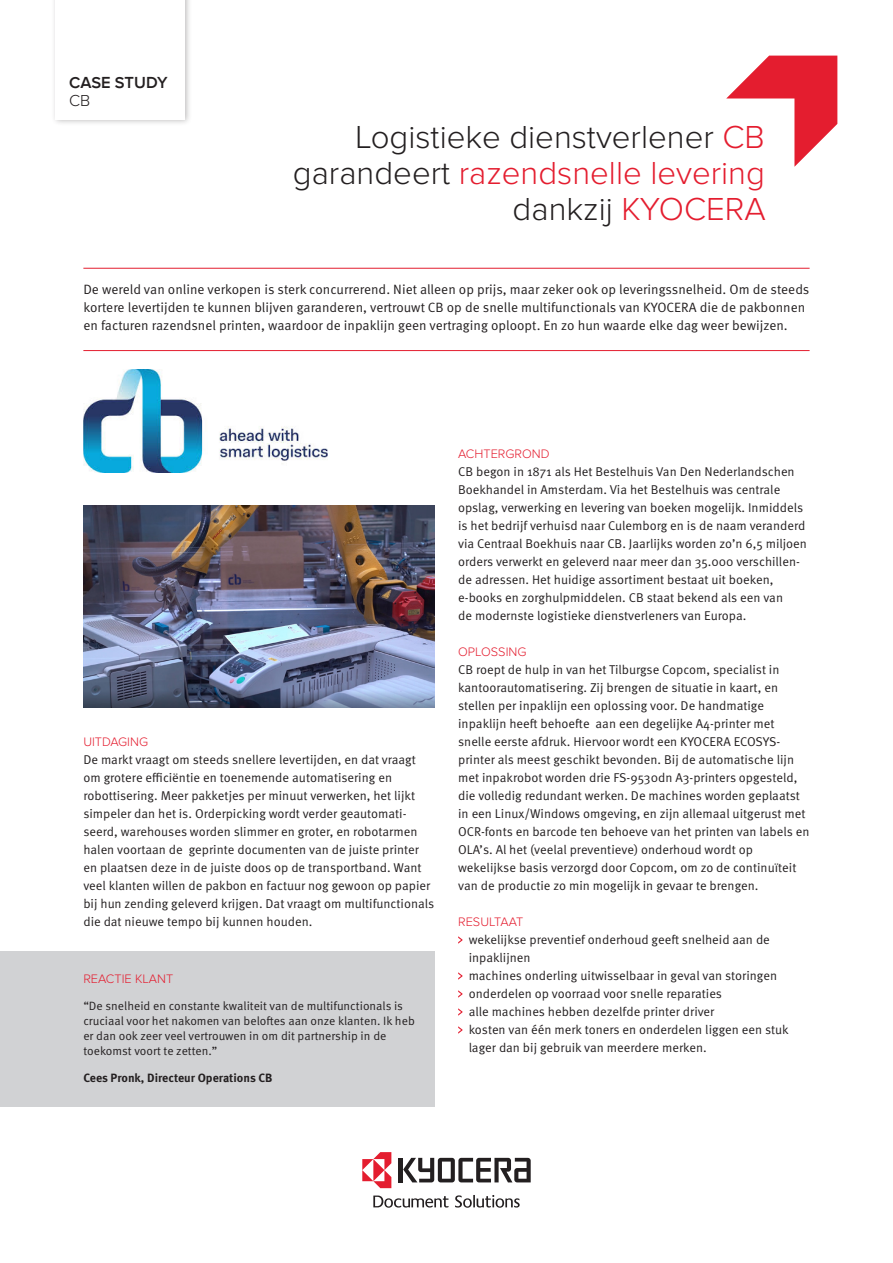
<style>
.page{position:relative;width:893px;height:1263px;background:#fff}
.page>*{position:absolute;margin:0;border:0;box-sizing:border-box;transform-origin:0 0}
.t1{font:300 33px/36px "Proxima Nova";color:#231f20;text-align:right}
.t2{font:600 16.5px "Proxima Nova";letter-spacing:-.005em;color:#231f20}
.t3{font:300 16.5px "Proxima Nova";color:#231f20}
.t4{font:13.5px/18px "Meta Pro Norm";color:#231f20}
.t5{font:12.75px/18px "Meta Pro Norm";color:#231f20}
.t6{font:300 12.75px "Proxima Nova";color:#e41d2f}
.t7{font:12px/15px "Meta Pro Norm";color:#231f20}
.t8{font:700 12px "Meta Pro";color:#231f20}
.s1{color:#e41d2f}
.s2{font-family:"Proxima Nova";font-weight:300;color:#e41d2f}
</style>
<div class="page">
<svg style="left:726px;top:56px;width:111px;height:111px"></svg>
<div style="left:51px;top:0;width:141px;height:126px;background:#231f20;opacity:.3"></div>
<div style="left:56px;top:0;width:129px;height:120px;background:#fff"></div>
<hr style="left:399px;top:1158px;width:4px;height:24px;background:#231f20">
<svg style="left:403px;top:1158px;width:128px;height:24px"></svg>
<svg style="left:455px;top:1195px;width:65px;height:13px"></svg>
<svg style="left:373px;top:1195px;width:75px;height:13px"></svg>
<svg style="left:362px;top:1152px;width:29px;height:36px"></svg>
<hr style="left:83px;top:268px;width:727px;height:1px;background:#e41d2f">
<hr style="left:83px;top:350px;width:727px;height:1px;background:#e41d2f">
<svg style="left:458px;top:936px;width:4px;height:8px"></svg>
<svg style="left:458px;top:972px;width:4px;height:8px"></svg>
<svg style="left:458px;top:990px;width:4px;height:8px"></svg>
<svg style="left:458px;top:1008px;width:4px;height:8px"></svg>
<svg style="left:458px;top:1026px;width:4px;height:8px"></svg>
<div style="left:1px;top:951px;width:434px;height:156px;background:#d1d2d4"></div>
<img style="left:83px;top:369px;width:245px;height:103px">
<img style="left:83px;top:506px;width:352px;height:202px">
<p class="t2" style="left:69px;top:73px;width:100px">CASE STUDY</p>
<p class="t3" style="left:69px;top:91px;width:23px">CB</p>
<p class="t1" style="left:293px;top:120px;width:474px">Logistieke dienstverlener <span class="s1">CB </span>garandeert <span class="s1">razendsnelle levering </span>dankzij <span class="s1">KYOCERA</span></p>
<p class="t4" style="left:83px;top:280px;width:728px">De wereld van online verkopen is sterk concurrerend. Niet alleen op prijs, maar zeker ook op leveringssnelheid. Om de steeds kortere levertijden te kunnen blijven garanderen, vertrouwt CB op de snelle multifunctionals van KYOCERA die de pakbonnen en facturen razendsnel printen, waardoor de inpaklijn geen vertraging oploopt. En zo hun waarde elke dag weer bewijzen.</p>
<p class="t5" style="left:83px;top:731px;width:352px"><span class="s2">UITDAGING<br></span>De markt vraagt om steeds snellere levertijden, en dat vraagt om grotere efficiëntie en toenemende automatisering en robottisering. Meer pakketjes per minuut verwerken, het lijkt simpeler dan het is. Orderpicking wordt verder geautomati&shy;seerd, warehouses worden slimmer en groter, en robotarmen halen voortaan de geprinte documenten van de juiste printer en plaatsen deze in de juiste doos op de transportband. Want veel klanten willen de pakbon en factuur nog gewoon op papier bij hun zending geleverd krijgen. Dat vraagt om multifunctionals die dat nieuwe tempo bij kunnen houden.</p>
<p class="t6" style="left:83px;top:971px;width:91px">REACTIE KLANT</p>
<p class="t7" style="left:83px;top:997px;width:333px">“De snelheid en constante kwaliteit van de multifunctionals is cruciaal voor het nakomen van beloftes aan onze klanten. Ik heb er dan ook zeer veel vertrouwen in om dit partnership in de toekomst voort te zetten.”</p>
<p class="t8" style="left:83px;top:1068px;width:191px">Cees Pronk, Directeur Operations CB</p>
<p class="t5" style="left:458px;top:443px;width:350px"><span class="s2">ACHTERGROND<br></span>CB begon in 1871 als Het Bestelhuis Van Den Nederlandschen Boekhandel in Amsterdam. Via het Bestelhuis was centrale opslag, verwerking en levering van boeken mogelijk. Inmiddels is het bedrijf verhuisd naar Culemborg en is de naam veranderd via Centraal Boekhuis naar CB. Jaarlijks worden zo’n 6,5 miljoen orders verwerkt en geleverd naar meer dan 35.000 verschillen&shy;de adressen. Het huidige assortiment bestaat uit boeken, e-books en zorghulpmiddelen. CB staat bekend als een van</p>
<p class="t5" style="left:458px;top:605px;width:290px">de modernste logistieke dienstverleners van Europa.</p>
<p class="t5" style="left:458px;top:641px;width:353px"><span class="s2">OPLOSSING<br></span>CB roept de hulp in van het Tilburgse Copcom, specialist in kantoorautomatisering. Zij brengen de situatie in kaart, en stellen per inpaklijn een oplossing voor. De handmatige inpaklijn heeft behoefte aan een degelijke A4-printer met snelle eerste afdruk. Hiervoor wordt een KYOCERA ECOSYS&shy;printer als meest geschikt bevonden. Bij de automatische lijn met inpakrobot worden drie FS-9530dn A3-printers opgesteld, die volledig redundant werken. De machines worden geplaatst in een Linux/Windows omgeving, en zijn allemaal uitgerust met OCR-fonts en barcode ten behoeve van het printen van labels en OLA’s. Al het (veelal preventieve) onderhoud wordt op wekelijkse basis verzorgd door Copcom, om zo de continuïteit van de productie zo min mogelijk in gevaar te brengen.</p>
<p class="t6" style="left:458px;top:914px;width:67px">RESULTAAT</p>
<p class="t5" style="left:469px;top:929px;width:303px">wekelijkse preventief onderhoud geeft snelheid aan de inpaklijnen</p>
<p class="t5" style="left:469px;top:965px;width:310px">machines onderling uitwisselbaar in geval van storingen</p>
<p class="t5" style="left:469px;top:983px;width:255px">onderdelen op voorraad voor snelle reparaties</p>
<p class="t5" style="left:469px;top:1001px;width:247px">alle machines hebben dezelfde printer driver</p>
<p class="t5" style="left:469px;top:1019px;width:322px">kosten van één merk toners en onderdelen liggen een stuk lager dan bij gebruik van meerdere merken.</p>
</div>
